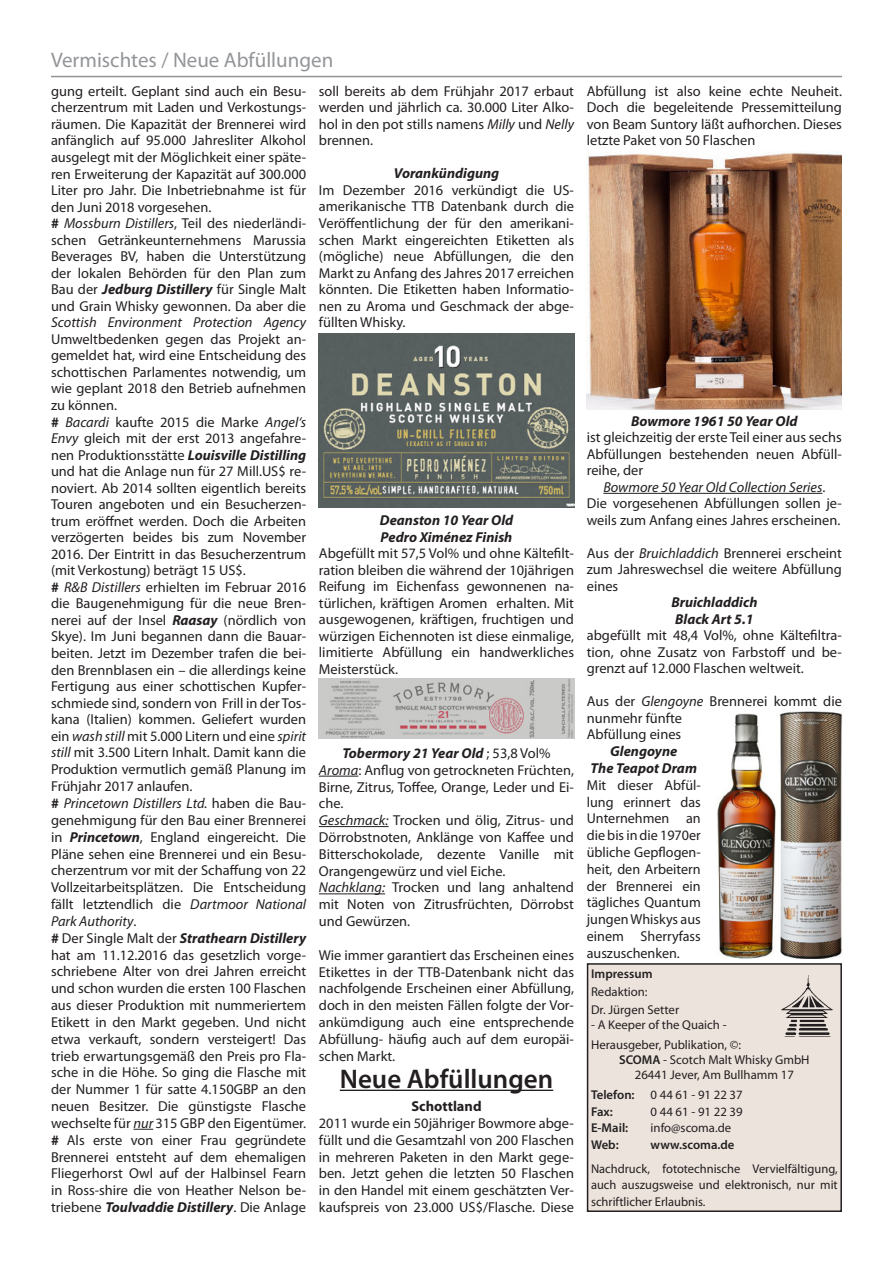
<style>
.page{position:relative;width:893px;height:1263px;background:#fff}
.page>*{position:absolute;margin:0;border:0;box-sizing:border-box;transform-origin:0 0}
.t1{font:600 27px "Myriad Pro";color:#231f20}
.t2{font:21px "Myriad Pro";color:#939598}
.t3{font:14.4px/16.6px "Myriad Pro";color:#231f20;text-align:justify}
.t4{font:italic 700 14.4px/16.5px "Myriad Pro";color:#231f20}
.t5{font:italic 14.4px "Myriad Pro";color:#231f20}
.t6{font:700 14.4px "Myriad Pro";color:#231f20}
.t7{font:12.75px/16.5px "Myriad Pro";color:#231f20}
.t8{font:600 12.75px "Myriad Pro";color:#231f20}
.s1{font-weight:700}
.s2{font-style:italic}
.s3{font-weight:700;font-style:italic}
.s4{font-weight:600}
</style>
<div class="page">
<div style="left:588px;top:964px;width:253px;height:247px;background:#ece3dc"></div>
<div style="left:587px;top:963px;width:255px;height:249px;border:2px solid #231f20"></div>
<img style="left:782px;top:975px;width:51px;height:60px">
<hr style="left:51px;top:76px;width:791px;height:1px;background:#939598">
<hr style="left:603px;top:493px;width:219px;height:1px;background:#231f20">
<img style="left:717px;top:711px;width:126px;height:247px">
<svg style="left:133px;top:1129px;width:20px;height:1px"></svg>
<hr style="left:319px;top:776px;width:39px;height:1px;background:#231f20">
<hr style="left:319px;top:826px;width:70px;height:1px;background:#231f20">
<hr style="left:319px;top:893px;width:66px;height:1px;background:#231f20">
<img style="left:319px;top:679px;width:255px;height:59px">
<img style="left:587px;top:152px;width:254px;height:257px">
<img style="left:319px;top:334px;width:255px;height:174px">
<hr style="left:340px;top:1090px;width:213px;height:1px;background:#231f20">
<h2 class="t2" style="left:51px;top:47px;width:284px">Vermischtes / Neue Abfüllungen</h2>
<p class="t3" style="left:51px;top:83px;width:257px;text-align:left">gung erteilt. Geplant sind auch ein Besu&shy;cherzentrum mit Laden und Verkostungs&shy;räumen. Die Kapazität der Brennerei wird anfänglich auf 95.000 Jahresliter Alkohol ausgelegt mit der Möglichkeit einer späte&shy;ren Erweiterung der Kapazität auf 300.000<br>Liter pro Jahr. Die Inbetriebnahme ist für den Juni 2018 vorgesehen.<br><span class="s1">#</span> <span class="s2">Mossburn Distillers</span>, Teil des niederländi&shy;schen Getränkeunternehmens Marussia Beverages BV, haben die Unterstützung der lokalen Behörden für den Plan zum Bau der <span class="s3">Jedburg Distillery</span> für Single Malt und Grain Whisky gewonnen. Da aber die</p>
<p class="t5" style="left:51px;top:314px;width:257px">Scottish Environment Protection Agency</p>
<p class="t3" style="left:51px;top:330px;width:257px;text-align:left">Umweltbedenken gegen das Projekt an&shy;gemeldet hat, wird eine Entscheidung des schottischen Parlamentes notwendig, um wie geplant 2018 den Betrieb aufnehmen zu können.<br><span class="s1">#</span> <span class="s2">Bacardi</span> kaufte 2015 die Marke <span class="s2">Angel‘s Envy</span> gleich mit der erst 2013 angefahre&shy;nen Produktionsstätte <span class="s3">Louisville Distilling </span>und hat die Anlage nun für 27 Mill.US$ re&shy;noviert. Ab 2014 sollten eigentlich bereits Touren angeboten und ein Besucherzen&shy;trum eröffnet werden. Doch die Arbeiten verzögerten beides bis zum November 2016. Der Eintritt in das Besucherzentrum (mit Verkostung) beträgt 15 US$.<br><span class="s1">#</span> <span class="s2">R&amp;B Distillers</span> erhielten im Februar 2016 die Baugenehmigung für die neue Bren&shy;nerei auf der Insel <span class="s3">Raasay</span> (nördlich von Skye). Im Juni begannen dann die Bauar&shy;beiten. Jetzt im Dezember trafen die bei&shy;den Brennblasen ein – die allerdings keine Fertigung aus einer schottischen Kupfer&shy;schmiede sind, sondern von Frill in der Tos&shy;kana (Italien) kommen. Geliefert wurden ein <span class="s2">wash still</span> mit 5.000 Litern und eine <span class="s2">spirit still</span> mit 3.500 Litern Inhalt. Damit kann die Produktion vermutlich gemäß Planung im Frühjahr 2017 anlaufen.<br><span class="s1">#</span> <span class="s2">Princetown Distillers Ltd.</span> haben die Bau&shy;genehmigung für den Bau einer Brennerei in <span class="s3">Princetown</span>, England eingereicht. Die Pläne sehen eine Brennerei und ein Besu&shy;cherzentrum vor mit der Schaffung von 22<br>Vollzeitarbeitsplätzen. Die Entscheidung fällt letztendlich die <span class="s2">Dartmoor National Park Authority</span>.<br><span class="s1">#</span> Der Single Malt der <span class="s3">Strathearn Distillery </span>hat am 11.12.2016 das gesetzlich vorge&shy;schriebene Alter von drei Jahren erreicht und schon wurden die ersten 100 Flaschen aus dieser Produktion mit nummeriertem Etikett in den Markt gegeben. Und nicht etwa verkauft, sondern versteigert! Das trieb erwartungsgemäß den Preis pro Fla&shy;sche in die Höhe. So ging die Flasche mit der Nummer 1 für satte 4.150GBP an den neuen Besitzer. Die günstigste Flasche wechselte für <span class="s2">nur</span> 315 GBP den Eigentümer. <span class="s1">#</span> Als erste von einer Frau gegründete Brennerei entsteht auf dem ehemaligen Fliegerhorst Owl auf der Halbinsel Fearn in Ross-shire die von Heather Nelson be&shy;triebene <span class="s3">Toulvaddie Distillery</span>. Die Anlage</p>
<p class="t3" style="left:319px;top:83px;width:257px">soll bereits ab dem Frühjahr 2017 erbaut werden und jährlich ca. 30.000 Liter Alko&shy;hol in den pot stills namens <span class="s2">Milly</span> und <span class="s2">Nelly </span>brennen.</p>
<p class="t4" style="left:394px;top:165px;width:107px">Vorankündigung</p>
<p class="t3" style="left:319px;top:182px;width:257px">Im Dezember 2016 verkündigt die US&shy;amerikanische TTB Datenbank durch die Veröffentlichung der für den amerikani&shy;schen Markt eingereichten Etiketten als (mögliche) neue Abfüllungen, die den Markt zu Anfang des Jahres 2017 erreichen könnten. Die Etiketten haben Informatio&shy;nen zu Aroma und Geschmack der abge&shy;füllten Whisky.</p>
<p class="t4" style="left:380px;top:512px;width:135px">Deanston 10 Year Old<br>Pedro Ximénez Finish</p>
<p class="t3" style="left:319px;top:545px;width:257px">Abgefüllt mit 57,5 Vol% und ohne Kältefilt&shy;ration bleiben die während der 10jährigen Reifung im Eichenfass gewonnenen na&shy;türlichen, kräftigen Aromen erhalten. Mit ausgewogenen, kräftigen, fruchtigen und würzigen Eichennoten ist diese einmalige, limitierte Abfüllung ein handwerkliches Meisterstück.</p>
<p class="t3" style="left:319px;top:744px;width:257px;text-align:left;text-indent:23px"><span class="s3">Tobermory 21 Year Old</span> ; 53,8 Vol% <span class="s2">Aroma</span>: Anflug von getrockneten Früchten, Birne, Zitrus, Toffee, Orange, Leder und Ei&shy;che.<br><span class="s2">Geschmack:</span> Trocken und ölig, Zitrus- und Dörrobstnoten, Anklänge von Kaffee und Bitterschokolade, dezente Vanille mit Orangengewürz und viel Eiche.<br><span class="s2">Nachklang:</span> Trocken und lang anhaltend mit Noten von Zitrusfrüchten, Dörrobst und Gewürzen.</p>
<p class="t3" style="left:319px;top:946px;width:257px">Wie immer garantiert das Erscheinen eines Etikettes in der TTB-Datenbank nicht das nachfolgende Erscheinen einer Abfüllung, doch in den meisten Fällen folgte der Vor&shy;ankümdigung auch eine entsprechende Abfüllung- häufig auch auf dem europäi&shy;schen Markt.</p>
<h1 class="t1" style="left:340px;top:1061px;width:215px">Neue Abfüllungen</h1>
<p class="t6" style="left:411px;top:1097px;width:72px">Schottland</p>
<p class="t3" style="left:319px;top:1114px;width:257px">2011 wurde ein 50jähriger Bowmore abge&shy;füllt und die Gesamtzahl von 200 Flaschen in mehreren Paketen in den Markt gege&shy;ben. Jetzt gehen die letzten 50 Flaschen in den Handel mit einem geschätzten Ver&shy;kaufspreis von 23.000 US$/Flasche. Diese</p>
<p class="t3" style="left:587px;top:83px;width:257px">Abfüllung ist also keine echte Neuheit.<br>Doch die begeleitende Pressemitteilung von Beam Suntory läßt aufhorchen. Dieses letzte Paket von 50 Flaschen</p>
<p class="t4" style="left:631px;top:412px;width:168px">Bowmore 1961 50 Year Old</p>
<p class="t3" style="left:587px;top:429px;width:257px">ist gleichzeitig der erste Teil einer aus sechs Abfüllungen bestehenden neuen Abfüll&shy;reihe, der</p>
<p class="t3" style="left:587px;top:479px;width:257px;text-align:center"><span class="s2">Bowmore 50 Year Old Collection Series</span>.<br>Die vorgesehenen Abfüllungen sollen je&shy;weils zum Anfang eines Jahres erscheinen.</p>
<p class="t3" style="left:587px;top:545px;width:257px">Aus der <span class="s2">Bruichladdich</span> Brennerei erscheint zum Jahreswechsel die weitere Abfüllung eines</p>
<p class="t4" style="left:671px;top:594px;width:88px">Bruichladdich<br>Black Art 5.1</p>
<p class="t3" style="left:587px;top:627px;width:257px">abgefüllt mit 48,4 Vol%, ohne Kältefiltra&shy;tion, ohne Zusatz von Farbstoff und be&shy;grenzt auf 12.000 Flaschen weltweit.</p>
<p class="t3" style="left:587px;top:693px;width:257px;text-align:left">Aus der <span class="s2">Glengoyne</span> Brennerei kommt die nunmehr fünfte<br>Abfüllung eines</p>
<p class="t4" style="left:591px;top:742px;width:108px;text-align:center">Glengoyne<br>The Teapot Dram</p>
<p class="t3" style="left:587px;top:776px;width:115px">Mit dieser Abfül&shy;lung erinnert das Unternehmen an die bis in die 1970er übliche Gepflogen&shy;heit, den Arbeitern der Brennerei ein tägliches Quantum jungen Whiskys aus einem Sherryfass auszuschenken.</p>
<p class="t8" style="left:591px;top:966px;width:63px">Impressum</p>
<p class="t7" style="left:591px;top:982px;width:90px;line-height:18px">Redaktion:<br>Dr. Jürgen Setter</p>
<p class="t7" style="left:591px;top:1015px;width:152px;line-height:19.5px">- A Keeper of the Quaich -<br>Herausgeber, Publikation, ©:</p>
<p class="t7" style="left:619px;top:1052px;width:192px;line-height:15.3px;text-align:center"><span class="s4">SCOMA</span> - Scotch Malt Whisky GmbH<br>26441 Jever, Am Bullhamm 17</p>
<p class="t8" style="left:591px;top:1087px;width:45px">Telefon:</p>
<p class="t7" style="left:651px;top:1086px;width:94px">0 44 61 - 91 22 37</p>
<p class="t8" style="left:591px;top:1103px;width:23px">Fax:</p>
<p class="t7" style="left:651px;top:1103px;width:94px">0 44 61 - 91 22 39</p>
<p class="t8" style="left:591px;top:1120px;width:39px">E-Mail:</p>
<p class="t7" style="left:651px;top:1119px;width:82px">info@scoma.de</p>
<p class="t8" style="left:591px;top:1136px;width:29px">Web:</p>
<p class="t8" style="left:651px;top:1136px;width:85px">www.scoma.de</p>
<p class="t7" style="left:591px;top:1160px;width:248px;text-align:justify">Nachdruck, fototechnische Vervielfältigung, auch auszugsweise und elektronisch, nur mit schriftlicher Erlaubnis.</p>
</div>
